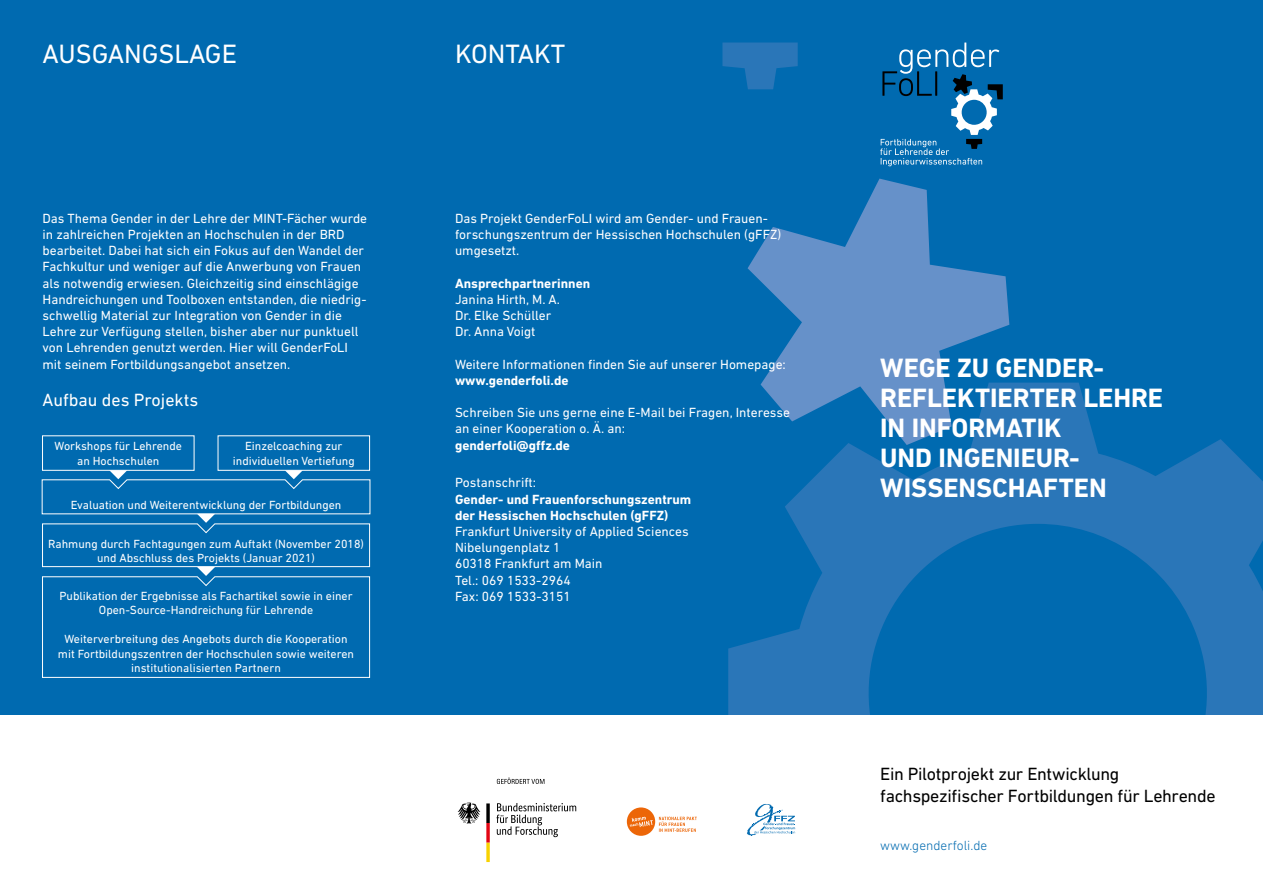
<style>
.page{position:relative;width:1263px;height:893px;background:#fff}
.page>*{position:absolute;margin:0;border:0;box-sizing:border-box;transform-origin:0 0}
.t1{font:700 27px/30px "DIN Next LT Pro";color:#fff}
.t2{font:27px "DIN Next LT Pro";color:#fff}
.t3{font:18px/21.6px "DIN Next LT Pro";letter-spacing:-.02em;color:#000}
.t4{font:18px "DIN Next LT Pro";color:#fff}
.t5{font:13.5px/16.2px "DIN Next LT Pro";color:#fff}
.t6{font:700 13.5px/16.2px "DIN Next LT Pro";color:#fff}
.t7{font:300 13.5px "DIN Next LT Pro";color:#006ab0}
.t8{font:12px/14.4px "DIN Next LT Pro";color:#fff;text-align:center}
</style>
<div class="page">
<div style="left:0;top:0;width:1263px;height:714px;background:#006ab0"></div>
<svg style="left:747px;top:179px;width:262px;height:204px;fill:#6691c9"></svg>
<svg style="left:728px;top:383px;width:535px;height:331px"></svg>
<svg style="left:880px;top:43px;width:123px;height:123px"></svg>
<div style="left:627px;top:807px;width:28px;height:29px;background:#ec6608;border-radius:50%"></div>
<svg style="left:630px;top:817px;width:23px;height:10px"></svg>
<svg style="left:659px;top:817px;width:38px;height:15px"></svg>
<svg style="left:747px;top:804px;width:48px;height:32px"></svg>
<svg style="left:496px;top:803px;width:80px;height:34px"></svg>
<svg style="left:458px;top:802px;width:22px;height:22px"></svg>
<svg style="left:486px;top:803px;width:4px;height:59px"></svg>
<svg style="left:497px;top:778px;width:47px;height:6px"></svg>
<svg style="left:722px;top:43px;width:76px;height:46px"></svg>
<svg style="left:41px;top:470px;width:330px;height:208px"></svg>
<h1 class="t2" style="left:43px;top:38px;width:196px">AUSGANGSLAGE</h1>
<h1 class="t2" style="left:455px;top:38px;width:112px">KONTAKT</h1>
<p class="t5" style="left:43px;top:210px;width:326px">Das Thema Gender in der Lehre der MINT-Fächer wurde in zahlreichen Projekten an Hochschulen in der BRD bearbeitet. Dabei hat sich ein Fokus auf den Wandel der Fachkultur und weniger auf die Anwerbung von Frauen als notwendig erwiesen. Gleichzeitig sind einschlägige Handreichungen und Toolboxen entstanden, die niedrig&shy;schwellig Material zur Integration von Gender in die Lehre zur Verfügung stellen, bisher aber nur punktuell von Lehrenden genutzt werden. Hier will GenderFoLI mit seinem Fortbildungsangebot ansetzen.</p>
<h2 class="t4" style="left:43px;top:390px;width:157px">Aufbau des Projekts</h2>
<p class="t8" style="left:54px;top:439px;width:129px">Workshops für Lehrende an Hochschulen</p>
<p class="t8" style="left:71px;top:498px;width:272px">Evaluation und Weiterentwicklung der Fortbildungen</p>
<p class="t8" style="left:233px;top:439px;width:123px">Einzelcoaching zur individuellen Vertiefung</p>
<p class="t8" style="left:48px;top:536px;width:317px">Rahmung durch Fachtagungen zum Auftakt (November 2018) und Abschluss des Projekts (Januar 2021)</p>
<p class="t8" style="left:59px;top:588px;width:295px">Publikation der Ergebnisse als Fachartikel sowie in einer<br>Open-Source-Handreichung für Lehrende</p>
<p class="t8" style="left:58px;top:632px;width:298px">Weiterverbreitung des Angebots durch die Kooperation mit Fortbildungszentren der Hochschulen sowie weiteren institutionalisierten Partnern</p>
<p class="t5" style="left:455px;top:210px;width:328px">Das Projekt GenderFoLI wird am Gender- und Frauen&shy;forschungszentrum der Hessischen Hochschulen (gFFZ) umgesetzt.</p>
<p class="t6" style="left:455px;top:275px;width:137px">Ansprechpartnerinnen</p>
<p class="t5" style="left:455px;top:291px;width:107px">Janina Hirth, M. A.<br>Dr. Elke Schüller<br>Dr. Anna Voigt</p>
<p class="t5" style="left:455px;top:356px;width:332px">Weitere Informationen finden Sie auf unserer Homepage:</p>
<p class="t6" style="left:455px;top:372px;width:115px">www.genderfoli.de</p>
<p class="t5" style="left:455px;top:404px;width:337px">Schreiben Sie uns gerne eine E-Mail bei Fragen, Interesse an einer Kooperation o. Ä. an:</p>
<p class="t6" style="left:455px;top:437px;width:117px">genderfoli@gffz.de</p>
<p class="t5" style="left:455px;top:474px;width:83px">Postanschrift:</p>
<p class="t6" style="left:455px;top:491px;width:238px">Gender- und Frauenforschungszentrum der Hessischen Hochschulen (gFFZ)</p>
<p class="t5" style="left:455px;top:523px;width:235px">Frankfurt University of Applied Sciences<br>Nibelungenplatz 1<br>60318 Frankfurt am Main<br>Tel.: 069 1533-2964<br>Fax: 069 1533-3151</p>
<h1 class="t1" style="left:880px;top:353px;width:284px">WEGE ZU GENDER-<br>REFLEKTIERTER LEHRE<br>IN INFORMATIK<br>UND INGENIEUR-<br>WISSENSCHAFTEN</h1>
<h2 class="t3" style="left:880px;top:763px;width:337px">Ein Pilotprojekt zur Entwicklung fachspezifischer Fortbildungen für Lehrende</h2>
<p class="t7" style="left:880px;top:838px;width:109px">www.genderfoli.de</p>
</div>
